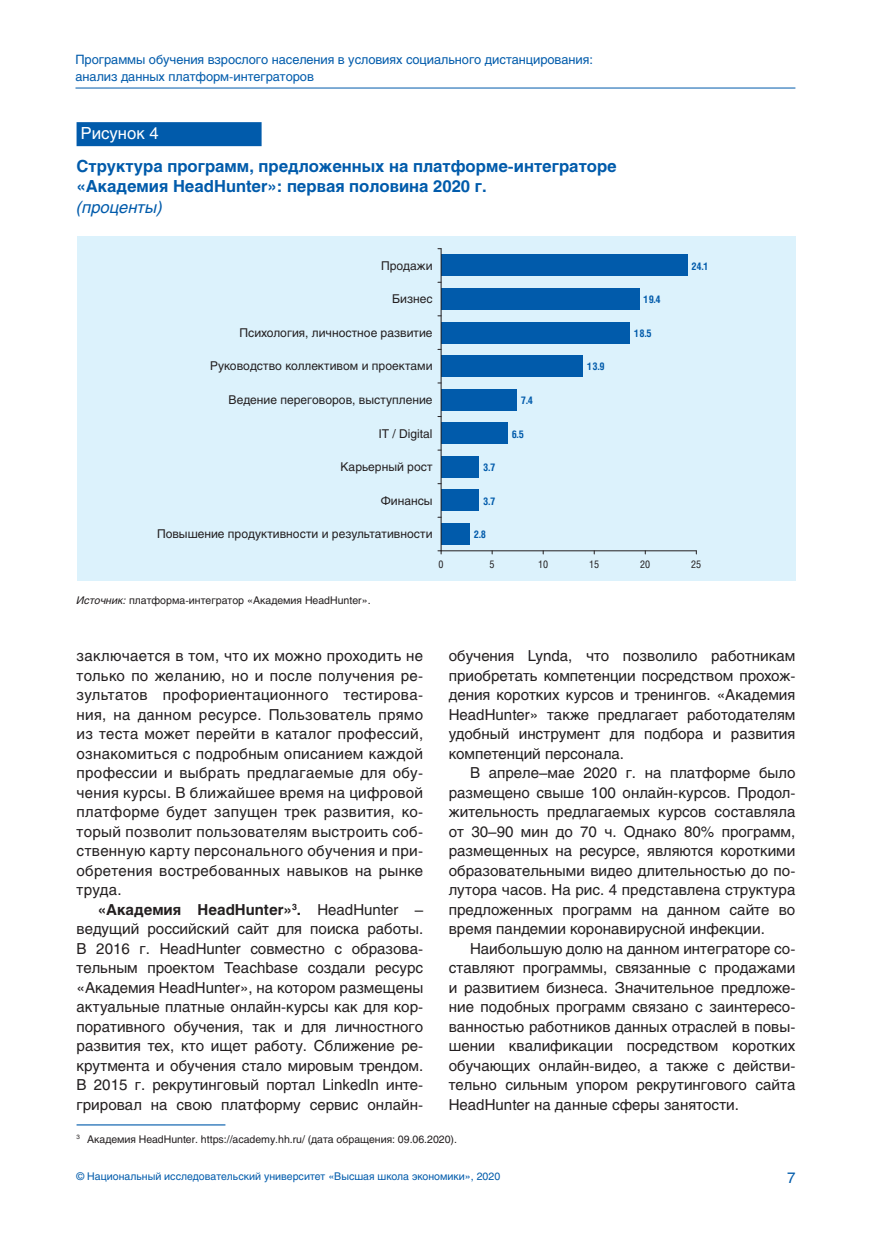
<style>
.page{position:relative;width:872px;height:1234px;background:#fff}
.page>*{position:absolute;margin:0;border:0;box-sizing:border-box;transform-origin:0 0}
.t1{font:700 16.5px/20.2px "Helios";color:#015bab}
.t2{font:italic 16.5px "Helios";color:#015bab}
.t3{font:16.5px "Helios";color:#fff}
.t4{font:15px/19.5px "Helios";color:#231f20;text-align:justify}
.t5{font:15px "Helios";color:#015bab}
.t6{font:12.75px/16.5px "Helios";letter-spacing:-.005em;color:#015bab}
.t7{font:12px "Helios";color:#231f20}
.t8{font:10.5px "Helios";letter-spacing:-.005em;color:#231f20}
.t9{font:10.5px "Helios";color:#015bab}
.t10{font:700 10.5px "Helios Cond";color:#015bab}
.t11{font:10.5px "Helios Cond";color:#231f20}
.s1{font-style:italic}
.s2{font-weight:700}
</style>
<div class="page">
<hr style="left:75px;top:88px;width:720px;height:1px;background:#015bab">
<hr style="left:77px;top:1124px;width:148px;height:1px;background:#015bab">
<div style="left:77px;top:122px;width:184px;height:24px;background:#015bab"></div>
<div style="left:77px;top:236px;width:718px;height:344px;background:#dcf2fc"></div>
<div style="left:441px;top:523px;width:29px;height:21px;background:#015bab"></div>
<div style="left:441px;top:489px;width:38px;height:22px;background:#015bab"></div>
<div style="left:441px;top:456px;width:38px;height:21px;background:#015bab"></div>
<div style="left:441px;top:422px;width:66px;height:22px;background:#015bab"></div>
<div style="left:441px;top:389px;width:75px;height:21px;background:#015bab"></div>
<div style="left:441px;top:355px;width:142px;height:22px;background:#015bab"></div>
<div style="left:441px;top:322px;width:189px;height:21px;background:#015bab"></div>
<div style="left:441px;top:288px;width:198px;height:21px;background:#015bab"></div>
<div style="left:441px;top:255px;width:246px;height:21px;background:#015bab"></div>
<hr style="left:441px;top:249px;width:1px;height:301px;background:#231f20">
<hr style="left:441px;top:550px;width:255px;height:1px;background:#231f20">
<svg style="left:438px;top:550px;width:4px;height:4px"></svg>
<p class="t6" style="left:75px;top:51px;width:519px">Программы обучения взрослого населения в условиях социального дистанцирования: анализ данных платформ-интеграторов</p>
<p class="t3" style="left:81px;top:123px;width:79px">Рисунок 4</p>
<p class="t1" style="left:77px;top:156px;width:542px">Структура программ, предложенных на платформе-интеграторе «Академия HeadHunter»: первая половина 2020 г.</p>
<p class="t2" style="left:77px;top:196px;width:88px">(проценты)</p>
<p class="t7" style="left:381px;top:258px;width:53px">Продажи</p>
<p class="t10" style="left:691px;top:259px;width:19px">24.1</p>
<p class="t7" style="left:392px;top:291px;width:42px">Бизнес</p>
<p class="t10" style="left:643px;top:292px;width:19px">19.4</p>
<p class="t7" style="left:239px;top:325px;width:194px">Психология, личностное развитие</p>
<p class="t10" style="left:634px;top:326px;width:19px">18.5</p>
<p class="t7" style="left:210px;top:358px;width:224px">Руководство коллективом и проектами</p>
<p class="t10" style="left:587px;top:359px;width:19px">13.9</p>
<p class="t7" style="left:229px;top:392px;width:205px">Ведение переговоров, выступление</p>
<p class="t10" style="left:521px;top:393px;width:14px">7.4</p>
<p class="t7" style="left:379px;top:425px;width:55px">IT / Digital</p>
<p class="t10" style="left:512px;top:426px;width:14px">6.5</p>
<p class="t7" style="left:340px;top:459px;width:94px">Карьерный рост</p>
<p class="t10" style="left:483px;top:460px;width:14px">3.7</p>
<p class="t7" style="left:381px;top:492px;width:53px">Финансы</p>
<p class="t10" style="left:483px;top:493px;width:14px">3.7</p>
<p class="t7" style="left:157px;top:526px;width:277px">Повышение продуктивности и результативности</p>
<p class="t10" style="left:474px;top:527px;width:14px">2.8</p>
<p class="t8" style="left:77px;top:593px;width:295px"><span class="s1">Источник:</span> платформа-интегратор «Академия HeadHunter».</p>
<p class="t11" style="left:438px;top:557px;width:7px">0</p>
<p class="t11" style="left:489px;top:557px;width:7px">5</p>
<p class="t11" style="left:538px;top:557px;width:12px">10</p>
<p class="t11" style="left:589px;top:557px;width:12px">15</p>
<p class="t11" style="left:640px;top:557px;width:12px">20</p>
<p class="t11" style="left:691px;top:557px;width:12px">25</p>
<p class="t4" style="left:449px;top:645px;width:348px">обучения Lynda, что позволило работникам приобретать компетенции посредством прохож&shy;дения коротких курсов и тренингов. «Академия HeadHunter» также предлагает работодателям удобный инструмент для подбора и развития компетенций персонала.</p>
<p class="t4" style="left:449px;top:762px;width:348px;text-indent:21px">В апреле–мае 2020 г. на платформе было размещено свыше 100 онлайн-курсов. Продол&shy;жительность предлагаемых курсов составляла от 30–90 мин до 70 ч. Однако 80% программ, размещенных на ресурсе, являются короткими образовательными видео длительностью до по&shy;лутора часов. На рис. 4 представлена структура предложенных программ на данном сайте во время пандемии коронавирусной инфекции.</p>
<p class="t4" style="left:449px;top:938px;width:348px;text-indent:21px">Наибольшую долю на данном интеграторе со&shy;ставляют программы, связанные с продажами и развитием бизнеса. Значительное предложе&shy;ние подобных программ связано с заинтересо&shy;ванностью работников данных отраслей в повы&shy;шении квалификации посредством коротких обучающих онлайн-видео, а также с действи&shy;тельно сильным упором рекрутингового сайта HeadHunter на данные сферы занятости.</p>
<p class="t8" style="left:77px;top:1131px;width:382px"><sup>3</sup> Академия HeadHunter. https://academy.hh.ru/ (дата обращения: 09.06.2020).</p>
<p class="t4" style="left:77px;top:645px;width:348px">заключается в том, что их можно проходить не только по желанию, но и после получения ре&shy;зультатов профориентационного тестирова&shy;ния, на данном ресурсе. Пользователь прямо из теста может перейти в каталог профессий, ознакомиться с подробным описанием каждой профессии и выбрать предлагаемые для обу&shy;чения курсы. В ближайшее время на цифровой платформе будет запущен трек развития, ко&shy;торый позволит пользователям выстроить соб&shy;ственную карту персонального обучения и при&shy;обретения востребованных навыков на рынке труда.</p>
<p class="t4" style="left:77px;top:899px;width:348px;text-indent:21px"><span class="s2">«Академия HeadHunter»</span><sup>3</sup><span class="s2">.</span> HeadHunter – ведущий российский сайт для поиска работы.<br>В 2016 г. HeadHunter совместно с образова&shy;тельным проектом Teachbase создали ресурс «Академия HeadHunter», на котором размещены актуальные платные онлайн-курсы как для кор&shy;поративного обучения, так и для личностного развития тех, кто ищет работу. Сближение ре&shy;крутмента и обучения стало мировым трендом.<br>В 2015 г. рекрутинговый портал LinkedIn инте&shy;грировал на свою платформу сервис онлайн-</p>
<p class="t9" style="left:77px;top:1168px;width:425px">© Национальный исследовательский университет «Высшая школа экономики», 2020</p>
<p class="t5" style="left:787px;top:1167px;width:10px">7</p>
</div>
